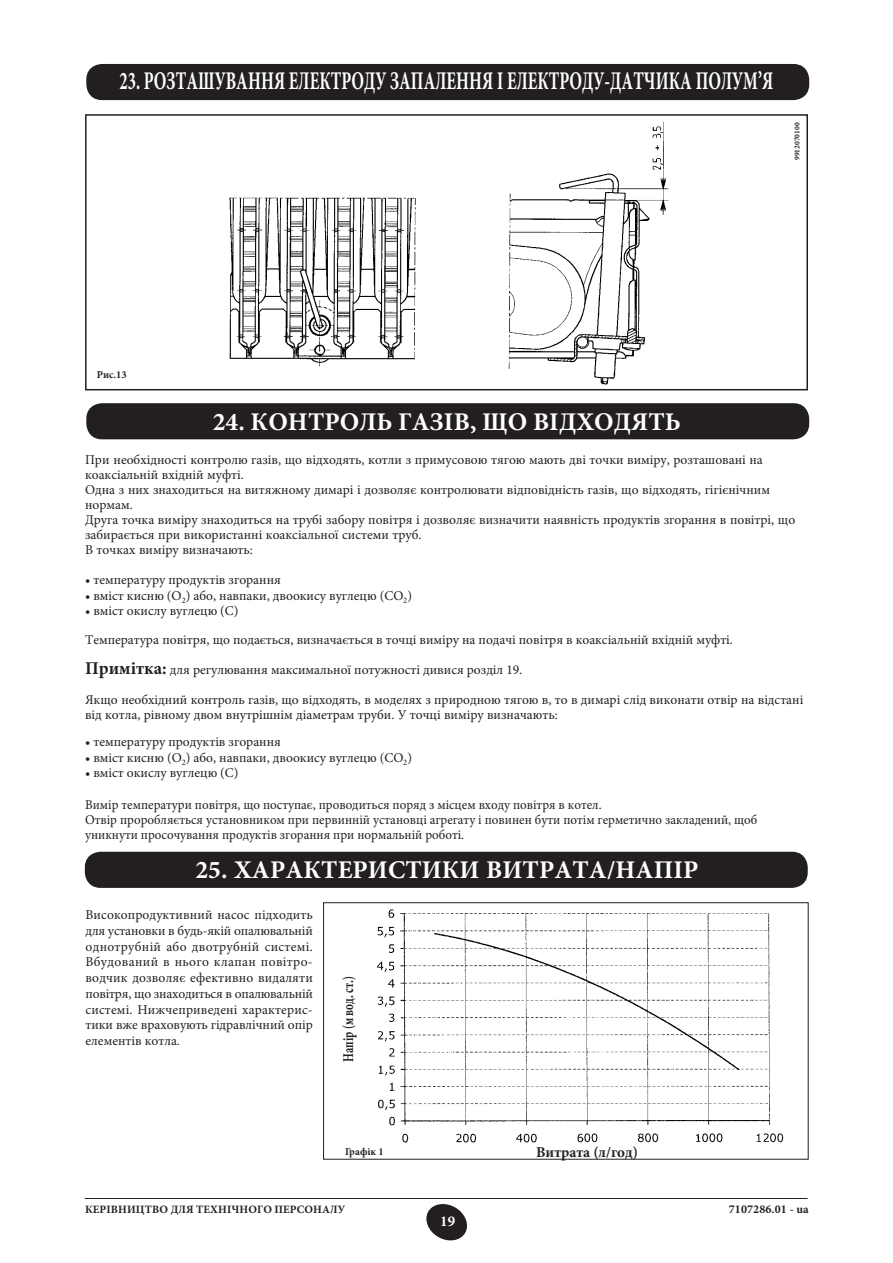
<style>
.page{position:relative;width:893px;height:1263px;background:#fff}
.page>*{position:absolute;margin:0;border:0;box-sizing:border-box;transform-origin:0 0}
.t1{font:700 25.5px "Minion Pro";color:#fff;scale:.65 1}
.t2{font:700 25.5px "Minion Pro";color:#fff}
.t3{font:700 15px "Minion Pro";color:#231f20;scale:.75 1}
.t4{font:700 15px "Minion Pro";color:#231f20}
.t5{font:700 15px "Minion Pro";color:#fff}
.t6{font:13.5px/15.8px "Minion Pro";color:#231f20}
.t7{font:13.5px/15px "Minion Pro";color:#231f20;scale:.96 1}
.t8{font:700 12px "Minion Pro";letter-spacing:.01em;color:#231f20}
.t9{font:700 11.25px "Minion Pro";letter-spacing:.01em;color:#231f20}
.t10{font:700 10.5px "Minion Pro";color:#231f20}
.t11{font:700 7.5px "Minion Pro";color:#231f20}
.s1{font-weight:700;font-size:18px}
</style>
<div class="page">
<svg style="left:426px;top:1204px;width:41px;height:37px"></svg>
<hr style="left:85px;top:1198px;width:722px;height:1px;background:#231f20">
<div style="left:87px;top:65px;width:721px;height:34px;background:#231f20;border-radius:15px"></div>
<div style="left:86px;top:64px;width:723px;height:36px;border:2px solid #231f20;border-radius:15px"></div>
<div style="left:85px;top:114px;width:723px;height:276px;border:2px solid #231f20"></div>
<img style="left:229px;top:121px;width:440px;height:264px">
<div style="left:87px;top:404px;width:721px;height:35px;background:#231f20;border-radius:15px"></div>
<div style="left:86px;top:403px;width:723px;height:36px;border:2px solid #231f20;border-radius:15px"></div>
<div style="left:86px;top:852px;width:721px;height:35px;background:#231f20;border-radius:15px"></div>
<div style="left:85px;top:852px;width:722px;height:36px;border:2px solid #231f20;border-radius:15px"></div>
<div style="left:323px;top:902px;width:485px;height:258px;border:1px solid #231f20"></div>
<img style="left:377px;top:909px;width:406px;height:234px">
<h1 class="t1" style="left:119px;top:63px;width:1007px">23. РОЗТАШУВАННЯ ЕЛЕКТРОДУ ЗАПАЛЕННЯ І ЕЛЕКТРОДУ-ДАТЧИКА ПОЛУМ’Я</h1>
<p class="t11" style="left:791px;top:160px;width:39px;rotate:-90deg">9912070100</p>
<p class="t10" style="left:97px;top:367px;width:32px">Рис.13</p>
<h1 class="t2" style="left:213px;top:403px;width:469px">24. КОНТРОЛЬ ГАЗІВ, ЩО ВІДХОДЯТЬ</h1>
<p class="t6" style="left:85px;top:452px;width:711px;line-height:15px">При необхідності контролю газів, що відходять, котли з примусовою тягою мають дві точки виміру, розташовані на коаксіальній вхідній муфті.<br>Одна з них знаходиться на витяжному димарі і дозволяє контролювати відповідність газів, що відходять, гігієнічним нормам.<br>Друга точка виміру знаходиться на трубі забору повітря і дозволяє визначити наявність продуктів згорання в повітрі, що забирається при використанні коаксіальної системи труб.<br>В точках виміру визначають:</p>
<p class="t6" style="left:85px;top:572px;width:197px">• температуру продуктів згорання</p>
<p class="t6" style="left:85px;top:588px;width:328px">• вміст кисню (О<sub>2</sub>) або, навпаки, двоокису вуглецю (СО<sub>2</sub>)</p>
<p class="t6" style="left:85px;top:603px;width:155px">• вміст окислу вуглецю (С)</p>
<p class="t6" style="left:85px;top:632px;width:649px">Температура повітря, що подається, визначається в точці виміру на подачі повітря в коаксіальній вхідній муфті.</p>
<p class="t6" style="left:85px;top:662px;width:439px"><span class="s1">Примітка:</span> для регулювання максимальної потужності дивися розділ 19.</p>
<p class="t6" style="left:85px;top:692px;width:719px;line-height:15px">Якщо необхідний контроль газів, що відходять, в моделях з природною тягою в, то в димарі слід виконати отвір на відстані від котла, рівному двом внутрішнім діаметрам труби. У точці виміру визначають:</p>
<p class="t6" style="left:85px;top:734px;width:197px">• температуру продуктів згорання</p>
<p class="t6" style="left:85px;top:750px;width:328px">• вміст кисню (О<sub>2</sub>) або, навпаки, двоокису вуглецю (СО<sub>2</sub>)</p>
<p class="t6" style="left:85px;top:765px;width:155px">• вміст окислу вуглецю (С)</p>
<p class="t7" style="left:85px;top:797px;width:701px">Вимір температури повітря, що поступає, проводиться поряд з місцем входу повітря в котел.<br>Отвір проробляється установником при первинній установці агрегату і повинен бути потім герметично закладений, щоб уникнути просочування продуктів згорання при нормальній роботі.</p>
<h1 class="t2" style="left:195px;top:851px;width:504px">25. ХАРАКТЕРИСТИКИ ВИТРАТА/НАПІР</h1>
<p class="t6" style="left:86px;top:907px;width:229px;text-align:justify">Високопродуктивний насос підходить для установки в будь-якій опалювальній однотрубній або двотрубній системі.<br>Вбудований в нього клапан повітро&shy;водчик дозволяє ефективно видаляти повітря, що знаходиться в опалювальній системі. Нижчеприведені характерис&shy;тики вже враховують гідравлічний опір елементів котла.</p>
<p class="t3" style="left:338px;top:1062px;width:116px;rotate:-90deg">Напір (м вод. ст.)</p>
<p class="t10" style="left:345px;top:1144px;width:40px">Графік 1</p>
<p class="t4" style="left:536px;top:1141px;width:104px">Витрата (л/год)</p>
<p class="t9" style="left:85px;top:1201px;width:262px">КЕРІВНИЦТВО ДЛЯ ТЕХНІЧНОГО ПЕРСОНАЛУ</p>
<p class="t8" style="left:728px;top:1201px;width:81px">7107286.01 - ua</p>
<p class="t5" style="left:440px;top:1211px;width:16px">19</p>
</div>
